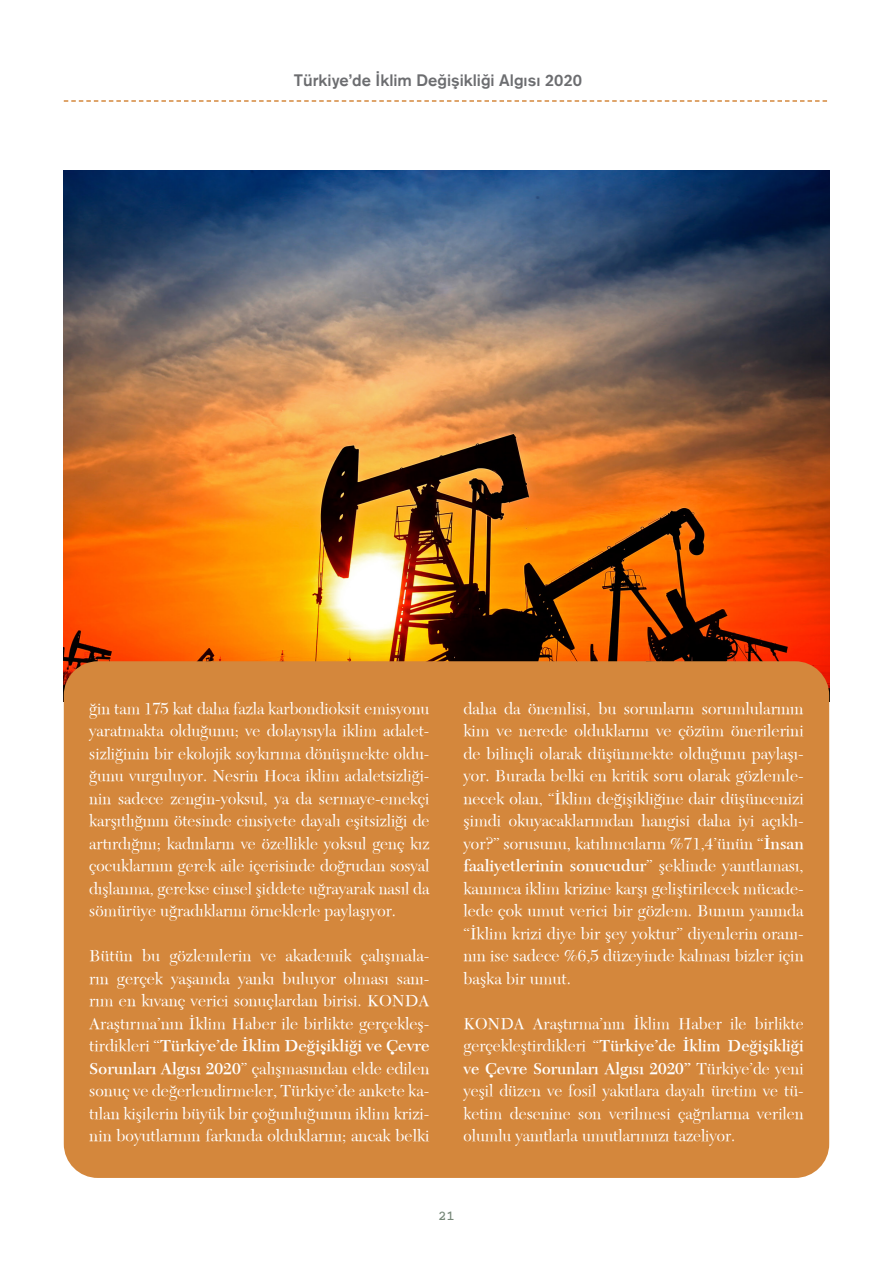
<style>
.page{position:relative;width:893px;height:1263px;background:#fff}
.page>*{position:absolute;margin:0;border:0;box-sizing:border-box;transform-origin:0 0}
.t1{font:16.5px/22.5px "New Caledonia";color:#fff;text-align:justify}
.t2{font:500 16.5px "Volvo Sans";color:#6c6d70}
.t3{font:700 13.5px "Courina";color:#768778}
.s1{font-weight:600}
</style>
<div class="page">
<svg style="left:64px;top:100px;width:763px;height:2px"></svg>
<img style="left:64px;top:170px;width:765px;height:519px">
<div style="left:64px;top:661px;width:765px;height:517px;background:#d4873c;border-radius:34px"></div>
<p class="t2" style="left:294px;top:70px;width:290px">Türkiye’de İklim Değişikliği Algısı 2020</p>
<p class="t1" style="left:89px;top:697px;width:342px">ğin tam 175 kat daha fazla karbondioksit emisyonu yaratmakta olduğunu; ve dolayısıyla iklim adalet&shy;sizliğinin bir ekolojik soykırıma dönüşmekte oldu&shy;ğunu vurguluyor. Nesrin Hoca iklim adaletsizliği&shy;nin sadece zengin-yoksul, ya da sermaye-emekçi karşıtlığının ötesinde cinsiyete dayalı eşitsizliği de artırdığını; kadınların ve özellikle yoksul genç kız çocuklarının gerek aile içerisinde doğrudan sosyal dışlanma, gerekse cinsel şiddete uğrayarak nasıl da sömürüye uğradıklarını örneklerle paylaşıyor.</p>
<p class="t1" style="left:89px;top:945px;width:342px">Bütün bu gözlemlerin ve akademik çalışmala&shy;rın gerçek yaşamda yankı buluyor olması sanı&shy;rım en kıvanç verici sonuçlardan birisi. KONDA Araştırma’nın İklim Haber ile birlikte gerçekleş&shy;tirdikleri “<span class="s1">Türkiye’de İklim Değişikliği ve Çevre Sorunları Algısı 2020</span>” çalışmasından elde edilen sonuç ve değerlendirmeler, Türkiye’de ankete ka&shy;tılan kişilerin büyük bir çoğunluğunun iklim krizi&shy;nin boyutlarının farkında olduklarını; ancak belki</p>
<p class="t1" style="left:463px;top:697px;width:342px">daha da önemlisi, bu sorunların sorumlularının kim ve nerede olduklarını ve çözüm önerilerini de bilinçli olarak düşünmekte olduğunu paylaşı&shy;yor. Burada belki en kritik soru olarak gözlemle&shy;necek olan, “İklim değişikliğine dair düşüncenizi şimdi okuyacaklarımdan hangisi daha iyi açıklı&shy;yor?” sorusunu, katılımcıların %71,4’ünün “<span class="s1">İnsan faaliyetlerinin sonucudur</span>” şeklinde yanıtlaması, kanımca iklim krizine karşı geliştirilecek mücade&shy;lede çok umut verici bir gözlem. Bunun yanında “İklim krizi diye bir şey yoktur” diyenlerin oranı&shy;nın ise sadece %6,5 düzeyinde kalması bizler için başka bir umut.</p>
<p class="t1" style="left:463px;top:1012px;width:342px">KONDA Araştırma’nın İklim Haber ile birlikte gerçekleştirdikleri “<span class="s1">Türkiye’de İklim Değişikliği ve Çevre Sorunları Algısı 2020”</span> Türkiye’de yeni yeşil düzen ve fosil yakıtlara dayalı üretim ve tü&shy;ketim desenine son verilmesi çağrılarına verilen olumlu yanıtlarla umutlarımızı tazeliyor.</p>
<p class="t3" style="left:438px;top:1209px;width:18px">21</p>
</div>
